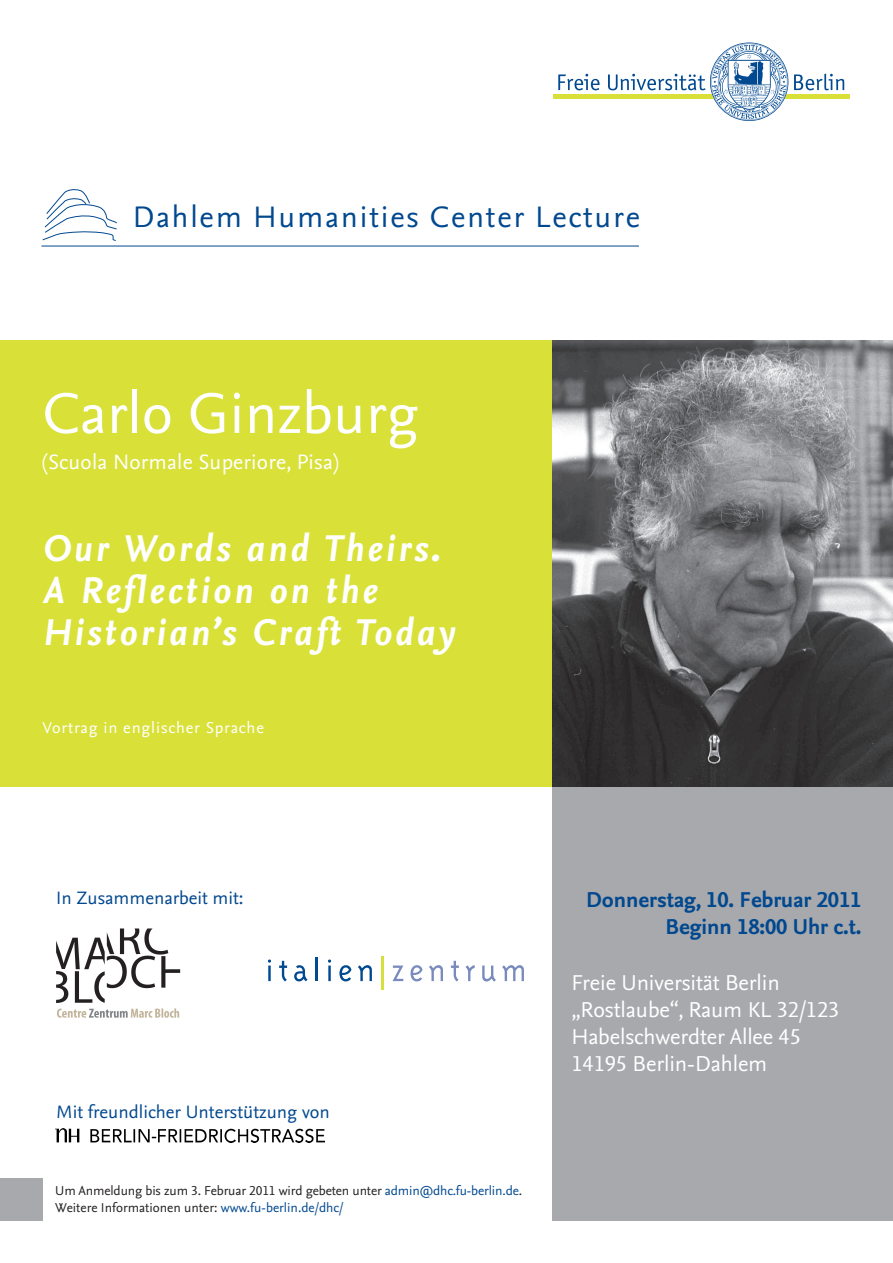
<style>
.page{position:relative;width:893px;height:1263px;background:#fff}
.page>*{position:absolute;margin:0;border:0;box-sizing:border-box;transform-origin:0 0}
.t1{font:60px "Nexus Sans OT";color:#fff}
.t2{font:italic 700 39px/42px "Nexus Sans OT";letter-spacing:.08em;color:#fff}
.t3{font:30.97px "Nexus Sans OT";letter-spacing:.06em;color:#01488f}
.t4{font:22.5px/27px "Nexus Sans OT";letter-spacing:-.005em;color:#fff}
.t5{font:700 22.5px/27px "Nexus Sans OT";letter-spacing:-.005em;color:#01488f;text-align:right}
.t6{font:21.75px "Nexus Sans OT";letter-spacing:.01em;color:#fff}
.t7{font:18.75px "Nexus Sans OT";color:#01488f}
.t8{font:16.5px "Nexus Sans OT";letter-spacing:.05em;color:#fff}
.t9{font:13.5px/16.2px "Nexus Sans OT";letter-spacing:-.01em;color:#231f20}
.s1{color:#01488f}
</style>
<div class="page">
<div style="left:553px;top:787px;width:340px;height:433px;background:#a8a9ad"></div>
<div style="left:0;top:340px;width:553px;height:447px;background:#d9e139"></div>
<svg style="left:558px;top:74px;width:41px;height:16px"></svg>
<svg style="left:794px;top:74px;width:50px;height:16px"></svg>
<hr style="left:553px;top:95px;width:296px;height:4px;background:#d9e139">
<svg style="left:608px;top:43px;width:180px;height:78px"></svg>
<img style="left:553px;top:340px;width:340px;height:447px">
<div style="left:0;top:1178px;width:43px;height:42px;background:#a8a9ad"></div>
<svg style="left:42px;top:189px;width:75px;height:52px"></svg>
<hr style="left:42px;top:246px;width:597px;height:1px;background:#01488f">
<img style="left:56px;top:928px;width:125px;height:90px">
<svg style="left:268px;top:959px;width:3px;height:22px"></svg>
<svg style="left:279px;top:961px;width:8px;height:20px"></svg>
<svg style="left:294px;top:965px;width:14px;height:16px"></svg>
<hr style="left:316px;top:958px;width:2px;height:23px;background:#014990">
<svg style="left:328px;top:959px;width:3px;height:22px"></svg>
<svg style="left:339px;top:965px;width:12px;height:16px"></svg>
<svg style="left:358px;top:965px;width:14px;height:16px"></svg>
<hr style="left:382px;top:956px;width:2px;height:34px;background:#d5df3e">
<svg style="left:393px;top:965px;width:10px;height:16px"></svg>
<svg style="left:410px;top:965px;width:12px;height:16px"></svg>
<svg style="left:429px;top:965px;width:14px;height:16px"></svg>
<svg style="left:451px;top:961px;width:8px;height:20px"></svg>
<svg style="left:465px;top:965px;width:10px;height:16px"></svg>
<svg style="left:482px;top:965px;width:14px;height:17px"></svg>
<svg style="left:502px;top:965px;width:22px;height:16px"></svg>
<img style="left:55px;top:1128px;width:269px;height:14px">
<h3 class="t3" style="left:133px;top:197px;width:509px">Dahlem Humanities Center Lecture</h3>
<h1 class="t1" style="left:42px;top:375px;width:378px">Carlo Ginzburg</h1>
<h3 class="t6" style="left:42px;top:448px;width:298px">(Scuola Normale Superiore, Pisa)</h3>
<h2 class="t2" style="left:42px;top:527px;width:414px">Our Words and Theirs.<br>A Reflection on the<br>Historian’s Craft Today</h2>
<p class="t8" style="left:42px;top:717px;width:223px">Vortrag in englischer Sprache</p>
<h3 class="t7" style="left:56px;top:886px;width:189px">In Zusammenarbeit mit:</h3>
<h3 class="t7" style="left:56px;top:1099px;width:275px">Mit freundlicher Unterstützung von</h3>
<p class="t9" style="left:55px;top:1183px;width:468px">Um Anmeldung bis zum 3. Februar 2011 wird gebeten unter <span class="s1">admin@dhc.fu-berlin.de</span>.<br>Weitere Informationen unter: <span class="s1">www.fu-berlin.de/dhc/</span></p>
<h3 class="t5" style="left:586px;top:886px;width:277px">Donnerstag, 10. Februar 2011<br>Beginn 18:00 Uhr c.t.</h3>
<h3 class="t4" style="left:571px;top:968px;width:270px">Freie Universität Berlin „Rostlaube“, Raum KL 32/123<br>Habelschwerdter Allee 45<br>14195 Berlin-Dahlem</h3>
</div>
